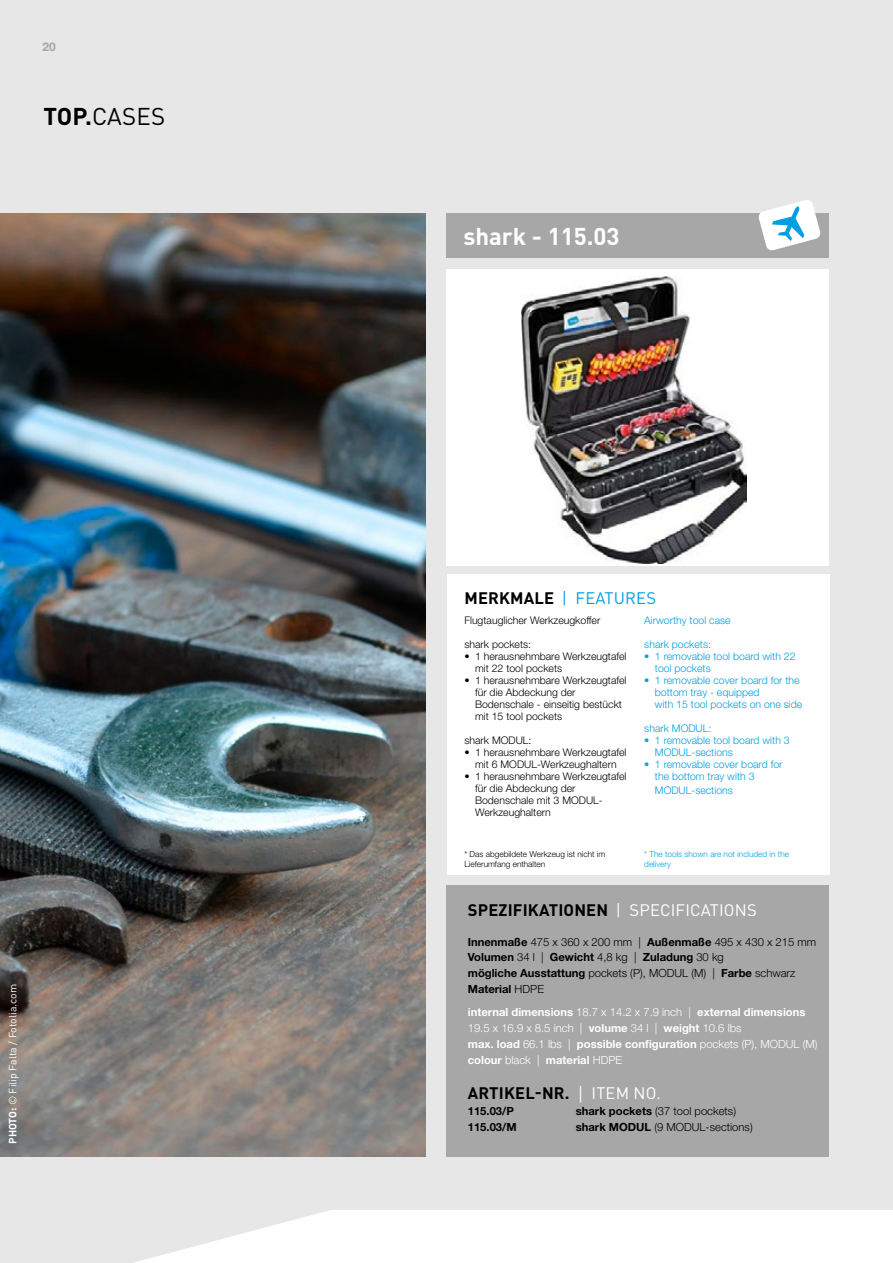
<style>
.page{position:relative;width:893px;height:1263px;background:#e7e7e7}
.page>*{position:absolute;margin:0;border:0;box-sizing:border-box;transform-origin:0 0}
.t1{font:700 24px "DINOT";color:#fff}
.t2{font:24px "DINOT";letter-spacing:.01em;color:#000}
.t3{font:700 16.5px "DINOT";letter-spacing:.01em;color:#000}
.t4{font:16.5px "DINOT";letter-spacing:.01em;color:#009ee3}
.t5{font:700 12px "Helvetica Neue LT Std";color:#a7a7a8}
.t6{font:700 11.25px/15.8px "Helvetica Neue LT Std";color:#fff}
.t7{font:700 11.25px/15.8px "Helvetica Neue LT Std";color:#000}
.t8{font:300 11.25px "Helvetica Neue LT Std";color:#000}
.t9{font:300 10.5px/12px "Helvetica Neue LT Std";color:#000}
.t10{font:300 10.5px/12px "Helvetica Neue LT Std";color:#009ee3}
.t11{font:10.5px "DINOT";color:#fff}
.t12{font:300 8.25px/10.5px "Helvetica Neue LT Std";color:#000}
.t13{font:300 8.25px/10.5px "Helvetica Neue LT Std";color:#009ee3}
.s1{font-weight:700}
.s2{font-weight:700;color:#000}
.s3{font-weight:400;color:#fff}
.s4{font-weight:300}
.s5{font-family:"Helvetica Neue LT Std";font-weight:400;color:#fff}
</style>
<div class="page">
<div style="left:446px;top:214px;width:383px;height:44px;background:#a7a7a8"></div>
<div style="left:447px;top:574px;width:382px;height:300px;background:#fff"></div>
<div style="left:446px;top:885px;width:383px;height:272px;background:#a7a7a8"></div>
<img style="left:0;top:214px;width:426px;height:943px">
<svg style="left:134px;top:1210px;width:759px;height:53px;background:#fbfbfb"></svg>
<div style="left:446px;top:269px;width:383px;height:297px;background:#fff"></div>
<img style="left:522px;top:277px;width:224px;height:287px">
<svg style="left:759px;top:200px;width:61px;height:50px"></svg>
<p class="t5" style="left:43px;top:39px;width:15px">20</p>
<h1 class="t2" style="left:43px;top:101px;width:123px"><span class="s1">TOP.</span>CASES</h1>
<p class="t11" style="left:6px;top:1144px;width:161px;rotate:-90deg"><span class="s1">PHOTO:</span> © Filip Falta / Fotolia.com</p>
<h1 class="t1" style="left:463px;top:220px;width:158px">shark - 115.03</h1>
<h2 class="t4" style="left:464px;top:587px;width:193px"><span class="s2">MERKMALE</span> | FEATURES</h2>
<p class="t9" style="left:464px;top:614px;width:137px">Flugtauglicher Werkzeugkoffer</p>
<p class="t9" style="left:464px;top:638px;width:68px">shark pockets:</p>
<p class="t9" style="left:475px;top:650px;width:153px;text-indent:-11px">• 1 herausnehmbare Werkzeugtafel mit 22 tool pockets</p>
<p class="t9" style="left:475px;top:674px;width:153px;text-indent:-11px">• 1 herausnehmbare Werkzeugtafel für die Abdeckung der<br>Bodenschale - einseitig bestückt mit 15 tool pockets</p>
<p class="t9" style="left:464px;top:734px;width:69px">shark MODUL:</p>
<p class="t9" style="left:464px;top:746px;width:164px;text-align:center">• 1 herausnehmbare Werkzeugtafel mit 6 MODUL-Werkzeughaltern</p>
<p class="t9" style="left:475px;top:770px;width:153px;text-indent:-11px">• 1 herausnehmbare Werkzeugtafel für die Abdeckung der<br>Bodenschale mit 3 MODUL-<br>Werkzeughaltern</p>
<p class="t12" style="left:464px;top:848px;width:142px">* Das abgebildete Werkzeug ist nicht im<br>Lieferumfang enthalten</p>
<p class="t10" style="left:644px;top:614px;width:88px">Airworthy tool case</p>
<p class="t10" style="left:644px;top:638px;width:68px">shark pockets:</p>
<p class="t10" style="left:655px;top:650px;width:142px;text-indent:-11px">• 1 removable tool board with 22 tool pockets</p>
<p class="t10" style="left:655px;top:674px;width:149px;text-indent:-11px">• 1 removable cover board for the bottom tray - equipped<br>with 15 tool pockets on one side</p>
<p class="t10" style="left:644px;top:722px;width:69px">shark MODUL:</p>
<p class="t10" style="left:655px;top:734px;width:136px;text-indent:-11px">• 1 removable tool board with 3<br>MODUL-sections</p>
<p class="t10" style="left:655px;top:758px;width:129px;text-indent:-11px">• 1 removable cover board for the bottom tray with 3</p>
<p class="t10" style="left:655px;top:784px;width:79px">MODUL-sections</p>
<p class="t13" style="left:644px;top:848px;width:146px">* The tools shown are not included in the delivery</p>
<h2 class="t3" style="left:468px;top:899px;width:290px">SPEZIFIKATIONEN <span class="s3">| SPECIFICATIONS</span></h2>
<p class="t7" style="left:468px;top:933px;width:350px">Innenmaße <span class="s4">475 x 360 x 200 mm |</span> Außenmaße <span class="s4">495 x 430 x 215 mm </span>Volumen <span class="s4">34 l |</span> Gewicht <span class="s4">4,8 kg |</span> Zuladung <span class="s4">30 kg<br></span>mögliche Ausstattung <span class="s4">pockets (P), MODUL (M) |</span> Farbe <span class="s4">schwarz </span>Material <span class="s4">HDPE</span></p>
<p class="t6" style="left:468px;top:1004px;width:351px">internal dimensions <span class="s4">18.7 x 14.2 x 7.9 inch |</span> external dimensions <span class="s4">19.5 x 16.9 x 8.5 inch |</span> volume <span class="s4">34 l |</span> weight <span class="s4">10.6 lbs<br></span>max. load <span class="s4">66.1 lbs |</span> possible configuration <span class="s4">pockets (P), MODUL (M) </span>colour <span class="s4">black |</span> material <span class="s4">HDPE</span></p>
<h2 class="t3" style="left:468px;top:1082px;width:195px">ARTIKEL-NR. <span class="s5">|</span> <span class="s3">ITEM NO.</span></h2>
<p class="t7" style="left:468px;top:1103px;width:48px">115.03/P</p>
<p class="t8" style="left:576px;top:1104px;width:162px"><span class="s1">shark pockets</span> (37 tool pockets)</p>
<p class="t7" style="left:468px;top:1118px;width:50px">115.03/M</p>
<p class="t8" style="left:576px;top:1120px;width:178px"><span class="s1">shark MODUL</span> (9 MODUL-sections)</p>
</div>
